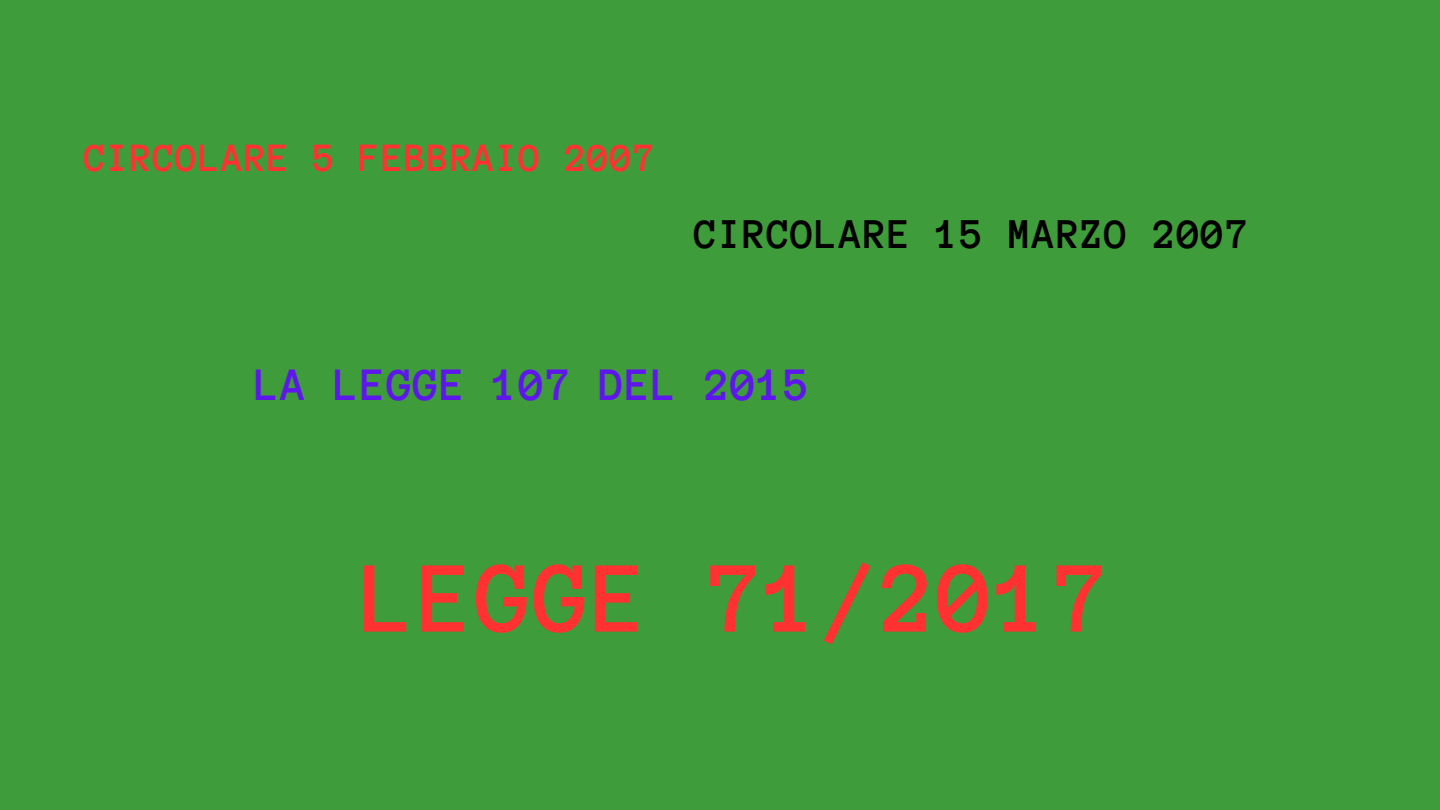
<style>
.page{position:relative;width:1440px;height:810px;background:#3f9c3a}
.page>*{position:absolute;margin:0;border:0;box-sizing:border-box;transform-origin:0 0}
.t1{font:700 103.8px "Anonymous Pro";letter-spacing:.01em;color:#ff3131}
.t2{font:700 47.6px "Anonymous Pro";letter-spacing:.01em;color:#5e17eb}
.t3{font:700 43.4px "Anonymous Pro";letter-spacing:.01em;color:#000}
.t4{font:700 41.1px "Anonymous Pro";letter-spacing:.01em;color:#ff3131}
</style>
<div class="page">
<h2 class="t4" style="left:84px;top:137px;width:573px">CIRCOLARE 5 FEBBRAIO 2007</h2>
<h2 class="t3" style="left:695px;top:212px;width:556px">CIRCOLARE 15 MARZO 2007</h2>
<h1 class="t2" style="left:255px;top:361px;width:557px">LA LEGGE 107 DEL 2015</h1>
<p class="t1" style="left:361px;top:547px;width:751px">LEGGE 71/2017</p>
</div>
